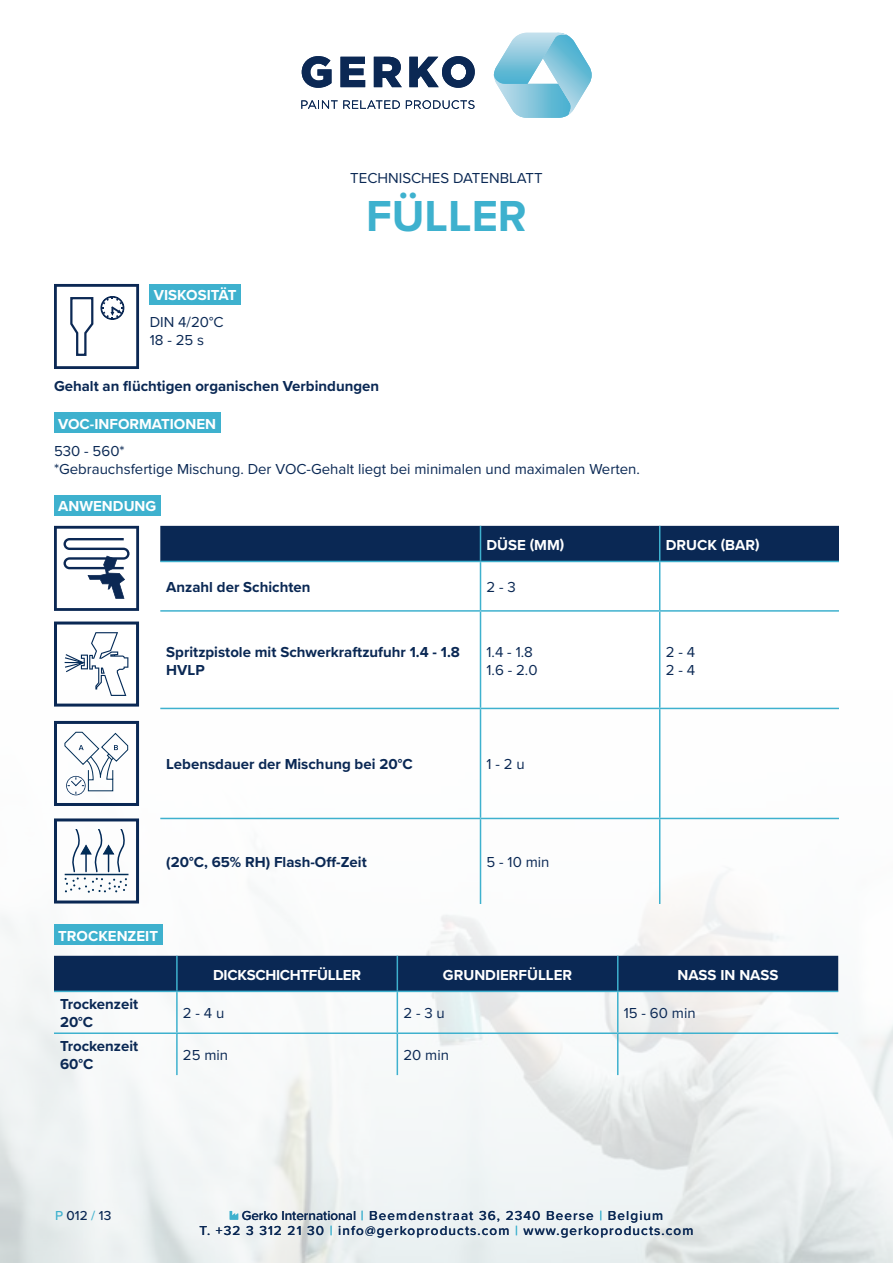
<style>
.page{position:relative;width:893px;height:1263px;background:#fff}
.page>*{position:absolute;margin:0;border:0;box-sizing:border-box;transform-origin:0 0}
.t1{font:700 45px "Proxima Nova";color:#3eb1ce}
.Alineastijl{font:700 15px/18px "Proxima Nova";color:#0a2854}
.Alineastijl-2{font:15px "Proxima Nova";color:#0a2854}
.t2{font:700 15px "Proxima Nova";color:#fff}
.t3{font:700 15px "Proxima Nova";letter-spacing:-.02em;color:#fff}
.t4{font:500 13.5px/15px "Proxima Nova";letter-spacing:.08em;color:#0a2854}
.s1{color:#3eb1ce}
</style>
<div class="page">
<img style="left:0;top:663px;width:893px;height:600px">
<svg style="left:301px;top:100px;width:99px;height:9px"></svg>
<svg style="left:406px;top:100px;width:68px;height:9px"></svg>
<svg style="left:302px;top:56px;width:29px;height:32px"></svg>
<svg style="left:340px;top:57px;width:25px;height:30px"></svg>
<svg style="left:374px;top:57px;width:28px;height:30px"></svg>
<svg style="left:409px;top:56px;width:66px;height:32px"></svg>
<svg style="left:494px;top:32px;width:98px;height:86px"></svg>
<svg style="left:230px;top:1211px;width:8px;height:8px"></svg>
<svg style="left:54px;top:284px;width:85px;height:85px"></svg>
<div style="left:150px;top:284px;width:91px;height:20px;background:#3eb1ce"></div>
<div style="left:54px;top:413px;width:166px;height:20px;background:#3eb1ce"></div>
<div style="left:54px;top:925px;width:109px;height:20px;background:#3eb1ce"></div>
<div style="left:54px;top:495px;width:107px;height:20px;background:#3eb1ce"></div>
<svg style="left:65px;top:632px;width:63px;height:64px"></svg>
<div style="left:54px;top:621px;width:85px;height:85px;border:3px solid #0a2854"></div>
<svg style="left:54px;top:526px;width:85px;height:85px"></svg>
<svg style="left:65px;top:731px;width:63px;height:64px"></svg>
<div style="left:54px;top:721px;width:85px;height:85px;border:3px solid #0a2854"></div>
<hr style="left:65px;top:874px;width:63px;height:1px;background:#002d56">
<svg style="left:65px;top:829px;width:62px;height:64px"></svg>
<div style="left:54px;top:818px;width:85px;height:85px;border:3px solid #0a2854"></div>
<div style="left:160px;top:526px;width:679px;height:35px;background:#0a2854"></div>
<hr style="left:480px;top:526px;width:1px;height:35px;background:#3eb1ce">
<hr style="left:659px;top:526px;width:1px;height:35px;background:#3eb1ce">
<hr style="left:480px;top:562px;width:1px;height:48px;background:#3eb1ce">
<hr style="left:480px;top:612px;width:1px;height:96px;background:#3eb1ce">
<hr style="left:480px;top:709px;width:1px;height:109px;background:#3eb1ce">
<hr style="left:480px;top:819px;width:1px;height:85px;background:#3eb1ce">
<hr style="left:659px;top:562px;width:1px;height:48px;background:#3eb1ce">
<hr style="left:659px;top:612px;width:1px;height:96px;background:#3eb1ce">
<hr style="left:659px;top:709px;width:1px;height:109px;background:#3eb1ce">
<hr style="left:659px;top:819px;width:1px;height:85px;background:#3eb1ce">
<hr style="left:160px;top:561px;width:320px;height:1px;background:#3eb1ce">
<hr style="left:480px;top:561px;width:180px;height:1px;background:#3eb1ce">
<hr style="left:660px;top:561px;width:179px;height:1px;background:#3eb1ce">
<hr style="left:160px;top:610px;width:320px;height:2px;background:#3eb1ce">
<hr style="left:480px;top:610px;width:180px;height:2px;background:#3eb1ce">
<hr style="left:660px;top:610px;width:179px;height:2px;background:#3eb1ce">
<hr style="left:160px;top:708px;width:320px;height:1px;background:#3eb1ce">
<hr style="left:480px;top:708px;width:180px;height:1px;background:#3eb1ce">
<hr style="left:660px;top:708px;width:179px;height:1px;background:#3eb1ce">
<hr style="left:160px;top:818px;width:320px;height:1px;background:#3eb1ce">
<hr style="left:480px;top:818px;width:180px;height:1px;background:#3eb1ce">
<hr style="left:660px;top:818px;width:179px;height:1px;background:#3eb1ce">
<div style="left:54px;top:956px;width:784px;height:35px;background:#0a2854"></div>
<hr style="left:176px;top:956px;width:2px;height:35px;background:#3eb1ce">
<hr style="left:397px;top:956px;width:1px;height:35px;background:#3eb1ce">
<hr style="left:617px;top:956px;width:1px;height:35px;background:#3eb1ce">
<hr style="left:176px;top:992px;width:2px;height:40px;background:#3eb1ce">
<hr style="left:176px;top:1034px;width:2px;height:41px;background:#3eb1ce">
<hr style="left:397px;top:992px;width:1px;height:40px;background:#3eb1ce">
<hr style="left:617px;top:992px;width:1px;height:40px;background:#3eb1ce">
<hr style="left:397px;top:1034px;width:1px;height:41px;background:#3eb1ce">
<hr style="left:617px;top:1034px;width:1px;height:41px;background:#3eb1ce">
<hr style="left:54px;top:991px;width:123px;height:1px;background:#3eb1ce">
<hr style="left:177px;top:991px;width:220px;height:1px;background:#3eb1ce">
<hr style="left:397px;top:991px;width:221px;height:1px;background:#3eb1ce">
<hr style="left:618px;top:991px;width:220px;height:1px;background:#3eb1ce">
<hr style="left:54px;top:1032px;width:123px;height:2px;background:#3eb1ce">
<hr style="left:177px;top:1032px;width:220px;height:2px;background:#3eb1ce">
<hr style="left:397px;top:1032px;width:221px;height:2px;background:#3eb1ce">
<hr style="left:618px;top:1032px;width:220px;height:2px;background:#3eb1ce">
<p class="Alineastijl-2" style="left:350px;top:167px;width:194px">TECHNISCHES DATENBLATT</p>
<p class="t1" style="left:366px;top:182px;width:162px">FÜLLER</p>
<p class="t2" style="left:154px;top:284px;width:84px">VISKOSITÄT</p>
<p class="Alineastijl-2" style="left:150px;top:311px;width:75px">DIN 4/20°C</p>
<p class="Alineastijl-2" style="left:150px;top:329px;width:56px">18 - 25 s</p>
<p class="Alineastijl" style="left:54px;top:377px;width:327px">Gehalt an flüchtigen organischen Verbindungen</p>
<p class="t2" style="left:58px;top:413px;width:159px">VOC-INFORMATIONEN</p>
<p class="Alineastijl-2" style="left:54px;top:439px;width:72px">530 - 560*</p>
<p class="Alineastijl-2" style="left:54px;top:457px;width:587px">*Gebrauchsfertige Mischung. Der VOC-Gehalt liegt bei minimalen und maximalen Werten.</p>
<p class="t2" style="left:58px;top:495px;width:100px">ANWENDUNG</p>
<p class="t2" style="left:486px;top:533px;width:79px">DÜSE (MM)</p>
<p class="t2" style="left:666px;top:533px;width:95px">DRUCK (BAR)</p>
<p class="Alineastijl" style="left:166px;top:578px;width:146px">Anzahl der Schichten</p>
<p class="Alineastijl-2" style="left:486px;top:576px;width:31px">2 - 3</p>
<p class="Alineastijl" style="left:166px;top:642px;width:295px">Spritzpistole mit Schwerkraftzufuhr 1.4 - 1.8</p>
<p class="Alineastijl" style="left:166px;top:660px;width:40px">HVLP</p>
<p class="Alineastijl-2" style="left:486px;top:640px;width:48px">1.4 - 1.8</p>
<p class="Alineastijl-2" style="left:486px;top:658px;width:53px">1.6 - 2.0</p>
<p class="Alineastijl-2" style="left:666px;top:640px;width:31px">2 - 4</p>
<p class="Alineastijl-2" style="left:666px;top:658px;width:31px">2 - 4</p>
<p class="Alineastijl" style="left:166px;top:755px;width:248px">Lebensdauer der Mischung bei 20°C</p>
<p class="Alineastijl-2" style="left:486px;top:753px;width:40px">1 - 2 u</p>
<p class="Alineastijl" style="left:166px;top:853px;width:202px">(20°C, 65% RH) Flash-Off-Zeit</p>
<p class="Alineastijl-2" style="left:486px;top:851px;width:64px">5 - 10 min</p>
<p class="t2" style="left:58px;top:925px;width:101px">TROCKENZEIT</p>
<p class="t3" style="left:213px;top:963px;width:149px">DICKSCHICHTFÜLLER</p>
<p class="t2" style="left:443px;top:963px;width:131px">GRUNDIERFÜLLER</p>
<p class="t2" style="left:677px;top:963px;width:102px">NASS IN NASS</p>
<p class="Alineastijl" style="left:60px;top:995px;width:80px">Trockenzeit<br>20°C</p>
<p class="Alineastijl-2" style="left:183px;top:1002px;width:43px">2 - 4 u</p>
<p class="Alineastijl-2" style="left:403px;top:1002px;width:43px">2 - 3 u</p>
<p class="Alineastijl-2" style="left:624px;top:1002px;width:73px">15 - 60 min</p>
<p class="Alineastijl" style="left:60px;top:1037px;width:80px">Trockenzeit<br>60°C</p>
<p class="Alineastijl-2" style="left:183px;top:1044px;width:47px">25 min</p>
<p class="Alineastijl-2" style="left:403px;top:1044px;width:47px">20 min</p>
<p class="t4" style="left:55px;top:1207px;width:58px"><span class="s1">P</span> 012 <span class="s1">/</span> 13</p>
<p class="t4" style="left:199px;top:1207px;width:495px;text-indent:42px">Gerko International <span class="s1">|</span> Beemdenstraat 36, 2340 Beerse <span class="s1">|</span> Belgium<br>T. +32 3 312 21 30 <span class="s1">|</span> info@gerkoproducts.com <span class="s1">|</span> www.gerkoproducts.com</p>
</div>
